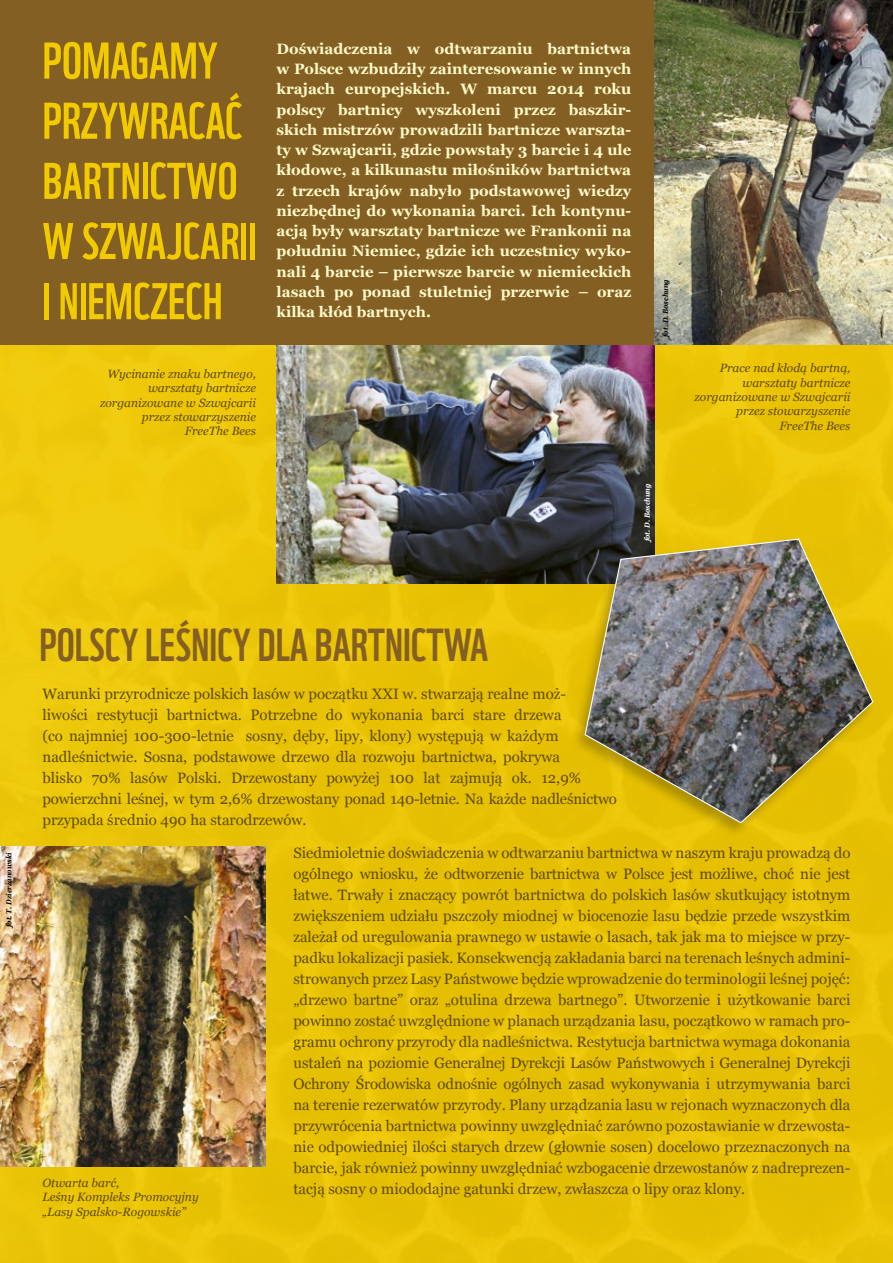
<style>
.page{position:relative;width:893px;height:1263px;background:#fff}
.page>*{position:absolute;margin:0;border:0;box-sizing:border-box;transform-origin:0 0}
.t1{font:50.1px/60.2px "WWF";color:#f1ca00}
.t2{font:45px "WWF";color:#845f24}
.t3{font:15px/21px "Georgia";color:#614a00}
.t4{font:700 15px/20.2px "Georgia";color:#fff9c8;text-align:justify}
.t5{font:italic 12px/14.4px "Georgia";color:#614a00;text-align:right}
.t6{font:italic 700 7.5px "Georgia";color:#000;scale:.9 1}
.t7{font:italic 700 7.5px "Georgia";color:#fff;scale:.9 1}
</style>
<div class="page">
<div style="left:0;top:344px;width:893px;height:919px;background:#e8c204"></div>
<img style="left:277px;top:344px;width:378px;height:239px">
<div style="left:0;top:0;width:893px;height:344px;background:#845f24"></div>
<hr style="left:0;top:344px;width:1px;height:919px;background:#fffbdc">
<img style="left:655px;top:0;width:238px;height:344px">
<div style="left:571px;top:536px;width:305px;height:302px;background:#000;opacity:.25"></div>
<img style="left:584px;top:538px;width:290px;height:286px">
<img style="left:0;top:846px;width:266px;height:321px">
<h1 class="t1" style="left:43px;top:26px;width:216px">POMAGAMY<br>PRZYWRACAĆ<br>BARTNICTWO<br>W SZWAJCARII<br>I NIEMCZECH</h1>
<p class="t5" style="left:100px;top:366px;width:157px">Wycinanie znaku bartnego, warsztaty bartnicze zorganizowane w Szwajcarii przez stowarzyszenie<br>FreeThe Bees</p>
<p class="t4" style="left:277px;top:39px;width:356px">Doświadczenia w odtwarzaniu bartnictwa w Polsce wzbudziły zainteresowanie w innych krajach europejskich. W marcu 2014 roku polscy bartnicy wyszkoleni przez baszkir&shy;skich mistrzów prowadzili bartnicze warszta&shy;ty w Szwajcarii, gdzie powstały 3 barcie i 4 ule kłodowe, a kilkunastu miłośników bartnictwa z trzech krajów nabyło podstawowej wiedzy niezbędnej do wykonania barci. Ich kontynu&shy;acją były warsztaty bartnicze we Frankonii na południu Niemiec, gdzie ich uczestnicy wyko&shy;nali 4 barcie – pierwsze barcie w niemieckich lasach po ponad stuletniej przerwie – oraz kilka kłód bartnych.</p>
<p class="t6" style="left:661px;top:337px;width:66px;rotate:-90deg">fot. D. Boschung</p>
<p class="t7" style="left:643px;top:541px;width:66px;rotate:-90deg">fot. D. Boschung</p>
<p class="t5" style="left:695px;top:361px;width:157px">Prace nad kłodą bartną, warsztaty bartnicze zorganizowane w Szwajcarii przez stowarzyszenie<br>FreeThe Bees</p>
<p class="t6" style="left:5px;top:927px;width:84px;rotate:-90deg">fot. T. Dzierżanowski</p>
<h2 class="t2" style="left:39px;top:609px;width:450px">POLSCY LEŚNICY DLA BARTNICTWA</h2>
<p class="t3" style="left:43px;top:683px;width:576px">Warunki przyrodnicze polskich lasów w początku XXI w. stwarzają realne moż-<br>liwości restytucji bartnictwa. Potrzebne do wykonania barci stare drzewa<br>(co najmniej 100-300-letnie sosny, dęby, lipy, klony) występują w każdym nadleśnictwie. Sosna, podstawowe drzewo dla rozwoju bartnictwa, pokrywa<br>blisko 70% lasów Polski. Drzewostany powyżej 100 lat zajmują ok. 12,9% powierzchni leśnej, w tym 2,6% drzewostany ponad 140-letnie. Na każde nadleśnictwo przypada średnio 490 ha starodrzewów.</p>
<p class="t3" style="left:293px;top:842px;width:559px;text-align:justify">Siedmioletnie doświadczenia w odtwarzaniu bartnictwa w naszym kraju prowadzą do ogólnego wniosku, że odtworzenie bartnictwa w Polsce jest możliwe, choć nie jest łatwe. Trwały i znaczący powrót bartnictwa do polskich lasów skutkujący istotnym zwiększeniem udziału pszczoły miodnej w biocenozie lasu będzie przede wszystkim zależał od uregulowania prawnego w ustawie o lasach, tak jak ma to miejsce w przy&shy;padku lokalizacji pasiek. Konsekwencją zakładania barci na terenach leśnych admini&shy;strowanych przez Lasy Państwowe będzie wprowadzenie do terminologii leśnej pojęć: „drzewo bartne” oraz „otulina drzewa bartnego”. Utworzenie i użytkowanie barci powinno zostać uwzględnione w planach urządzania lasu, początkowo w ramach pro&shy;gramu ochrony przyrody dla nadleśnictwa. Restytucja bartnictwa wymaga dokonania ustaleń na poziomie Generalnej Dyrekcji Lasów Państwowych i Generalnej Dyrekcji Ochrony Środowiska odnośnie ogólnych zasad wykonywania i utrzymywania barci na terenie rezerwatów przyrody. Plany urządzania lasu w rejonach wyznaczonych dla przywrócenia bartnictwa powinny uwzględniać zarówno pozostawianie w drzewosta&shy;nie odpowiedniej ilości starych drzew (głownie sosen) docelowo przeznaczonych na barcie, jak również powinny uwzględniać wzbogacenie drzewostanów z nadreprezen&shy;tacją sosny o miododajne gatunki drzew, zwłaszcza o lipy oraz klony.</p>
<p class="t5" style="left:43px;top:1175px;width:158px;text-align:left">Otwarta barć,<br>Leśny Kompleks Promocyjny „Lasy Spalsko-Rogowskie”</p>
</div>
